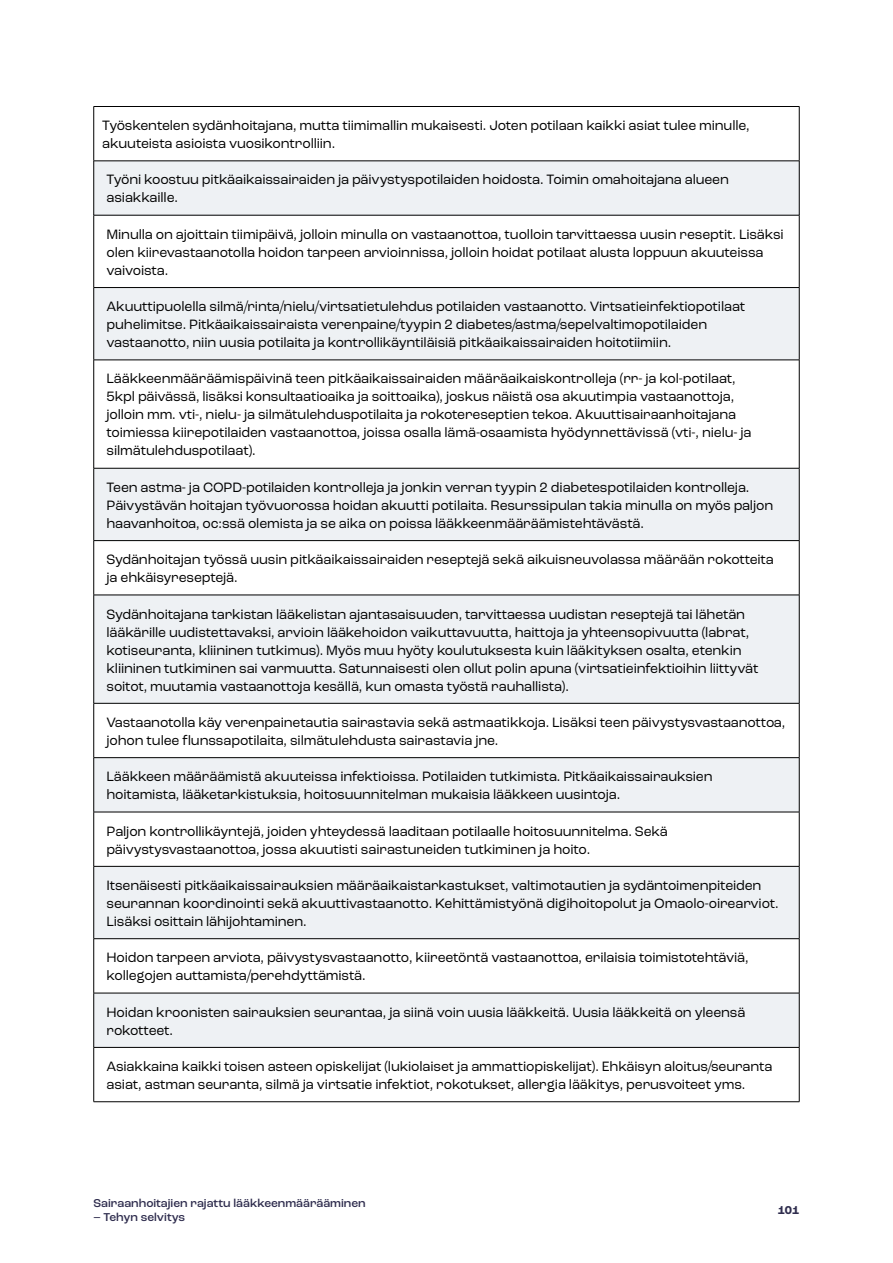
<style>
.page{position:relative;width:893px;height:1263px;background:#fff}
.page>*{position:absolute;margin:0;border:0;box-sizing:border-box;transform-origin:0 0}
.leipis_ei_rivirek{font:14.25px/18px "Roc Grotesk";letter-spacing:-.01em;color:#000}
.t1{font:500 12px "Roc Grotesk";color:#2f2d4e}
.t2{font:700 12px "Roc Grotesk";color:#2f2d4e}
</style>
<div class="page">
<div style="left:94px;top:161px;width:705px;height:54px;background:#eef1f4"></div>
<svg style="left:94px;top:288px;width:705px;height:759px;fill:#eef1f4"></svg>
<hr style="left:94px;top:215px;width:705px;height:1px;background:#000">
<hr style="left:94px;top:287px;width:705px;height:1px;background:#000">
<hr style="left:94px;top:360px;width:705px;height:1px;background:#000">
<hr style="left:94px;top:468px;width:705px;height:1px;background:#000">
<hr style="left:94px;top:540px;width:705px;height:1px;background:#000">
<hr style="left:94px;top:595px;width:705px;height:1px;background:#000">
<hr style="left:94px;top:703px;width:705px;height:1px;background:#000">
<hr style="left:94px;top:757px;width:705px;height:1px;background:#000">
<hr style="left:94px;top:812px;width:705px;height:1px;background:#000">
<hr style="left:94px;top:866px;width:705px;height:1px;background:#000">
<hr style="left:94px;top:938px;width:705px;height:1px;background:#000">
<hr style="left:94px;top:993px;width:705px;height:1px;background:#000">
<hr style="left:94px;top:1047px;width:705px;height:1px;background:#000">
<hr style="left:93px;top:161px;width:1px;height:54px;background:#000">
<hr style="left:799px;top:161px;width:1px;height:54px;background:#000">
<hr style="left:93px;top:215px;width:1px;height:72px;background:#000">
<hr style="left:799px;top:215px;width:1px;height:72px;background:#000">
<hr style="left:93px;top:288px;width:1px;height:72px;background:#000">
<hr style="left:799px;top:288px;width:1px;height:72px;background:#000">
<hr style="left:93px;top:360px;width:1px;height:108px;background:#000">
<hr style="left:799px;top:360px;width:1px;height:108px;background:#000">
<hr style="left:93px;top:468px;width:1px;height:72px;background:#000">
<hr style="left:799px;top:468px;width:1px;height:72px;background:#000">
<hr style="left:93px;top:541px;width:1px;height:54px;background:#000">
<hr style="left:799px;top:541px;width:1px;height:54px;background:#000">
<hr style="left:93px;top:595px;width:1px;height:108px;background:#000">
<hr style="left:799px;top:595px;width:1px;height:108px;background:#000">
<hr style="left:93px;top:703px;width:1px;height:54px;background:#000">
<hr style="left:799px;top:703px;width:1px;height:54px;background:#000">
<hr style="left:93px;top:758px;width:1px;height:54px;background:#000">
<hr style="left:799px;top:758px;width:1px;height:54px;background:#000">
<hr style="left:93px;top:812px;width:1px;height:54px;background:#000">
<hr style="left:799px;top:812px;width:1px;height:54px;background:#000">
<hr style="left:93px;top:866px;width:1px;height:72px;background:#000">
<hr style="left:799px;top:866px;width:1px;height:72px;background:#000">
<hr style="left:93px;top:939px;width:1px;height:54px;background:#000">
<hr style="left:799px;top:939px;width:1px;height:54px;background:#000">
<hr style="left:93px;top:993px;width:1px;height:54px;background:#000">
<hr style="left:799px;top:993px;width:1px;height:54px;background:#000">
<hr style="left:93px;top:1047px;width:1px;height:54px;background:#000">
<hr style="left:799px;top:1047px;width:1px;height:54px;background:#000">
<hr style="left:94px;top:1101px;width:705px;height:1px;background:#000">
<hr style="left:94px;top:106px;width:705px;height:1px;background:#000">
<hr style="left:93px;top:107px;width:1px;height:54px;background:#000">
<hr style="left:799px;top:107px;width:1px;height:54px;background:#000">
<hr style="left:94px;top:161px;width:705px;height:1px;background:#000">
<p class="leipis_ei_rivirek" style="left:102px;top:116px;width:649px">Työskentelen sydänhoitajana, mutta tiimimallin mukaisesti. Joten potilaan kaikki asiat tulee minulle, akuuteista asioista vuosikontrolliin.</p>
<p class="leipis_ei_rivirek" style="left:106px;top:171px;width:624px">Työni koostuu pitkäaikaissairaiden ja päivystyspotilaiden hoidosta. Toimin omahoitajana alueen asiakkaille.</p>
<p class="leipis_ei_rivirek" style="left:106px;top:225px;width:679px">Minulla on ajoittain tiimipäivä, jolloin minulla on vastaanottoa, tuolloin tarvittaessa uusin reseptit. Lisäksi olen kiirevastaanotolla hoidon tarpeen arvioinnissa, jolloin hoidat potilaat alusta loppuun akuuteissa vaivoista.</p>
<p class="leipis_ei_rivirek" style="left:106px;top:297px;width:640px">Akuuttipuolella silmä/rinta/nielu/virtsatietulehdus potilaiden vastaanotto. Virtsatieinfektiopotilaat puhelimitse. Pitkäaikaissairaista verenpaine/tyypin 2 diabetes/astma/sepelvaltimopotilaiden vastaanotto, niin uusia potilaita ja kontrollikäyntiläisiä pitkäaikaissairaiden hoitotiimiin.</p>
<p class="leipis_ei_rivirek" style="left:106px;top:370px;width:647px">Lääkkeenmääräämispäivinä teen pitkäaikaissairaiden määräaikaiskontrolleja (rr- ja kol-potilaat, 5kpl päivässä, lisäksi konsultaatioaika ja soittoaika), joskus näistä osa akuutimpia vastaanottoja, jolloin mm. vti-, nielu- ja silmätulehduspotilaita ja rokotereseptien tekoa. Akuuttisairaanhoitajana toimiessa kiirepotilaiden vastaanottoa, joissa osalla lämä-osaamista hyödynnettävissä (vti-, nielu- ja silmätulehduspotilaat).</p>
<p class="leipis_ei_rivirek" style="left:106px;top:478px;width:668px">Teen astma- ja COPD-potilaiden kontrolleja ja jonkin verran tyypin 2 diabetespotilaiden kontrolleja.<br>Päivystävän hoitajan työvuorossa hoidan akuutti potilaita. Resurssipulan takia minulla on myös paljon haavanhoitoa, oc:ssä olemista ja se aika on poissa lääkkeenmääräämistehtävästä.</p>
<p class="leipis_ei_rivirek" style="left:106px;top:550px;width:669px">Sydänhoitajan työssä uusin pitkäaikaissairaiden reseptejä sekä aikuisneuvolassa määrään rokotteita ja ehkäisyreseptejä.</p>
<p class="leipis_ei_rivirek" style="left:106px;top:605px;width:653px">Sydänhoitajana tarkistan lääkelistan ajantasaisuuden, tarvittaessa uudistan reseptejä tai lähetän lääkärille uudistettavaksi, arvioin lääkehoidon vaikuttavuutta, haittoja ja yhteensopivuutta (labrat, kotiseuranta, kliininen tutkimus). Myös muu hyöty koulutuksesta kuin lääkityksen osalta, etenkin kliininen tutkiminen sai varmuutta. Satunnaisesti olen ollut polin apuna (virtsatieinfektioihin liittyvät soitot, muutamia vastaanottoja kesällä, kun omasta työstä rauhallista).</p>
<p class="leipis_ei_rivirek" style="left:106px;top:713px;width:680px">Vastaanotolla käy verenpainetautia sairastavia sekä astmaatikkoja. Lisäksi teen päivystysvastaanottoa, johon tulee flunssapotilaita, silmätulehdusta sairastavia jne.</p>
<p class="leipis_ei_rivirek" style="left:106px;top:767px;width:608px">Lääkkeen määräämistä akuuteissa infektioissa. Potilaiden tutkimista. Pitkäaikaissairauksien hoitamista, lääketarkistuksia, hoitosuunnitelman mukaisia lääkkeen uusintoja.</p>
<p class="leipis_ei_rivirek" style="left:106px;top:822px;width:563px">Paljon kontrollikäyntejä, joiden yhteydessä laaditaan potilaalle hoitosuunnitelma. Sekä päivystysvastaanottoa, jossa akuutisti sairastuneiden tutkiminen ja hoito.</p>
<p class="leipis_ei_rivirek" style="left:106px;top:876px;width:674px">Itsenäisesti pitkäaikaissairauksien määräaikaistarkastukset, valtimotautien ja sydäntoimenpiteiden seurannan koordinointi sekä akuuttivastaanotto. Kehittämistyönä digihoitopolut ja Omaolo-oirearviot.<br>Lisäksi osittain lähijohtaminen.</p>
<p class="leipis_ei_rivirek" style="left:106px;top:948px;width:644px">Hoidon tarpeen arviota, päivystysvastaanotto, kiireetöntä vastaanottoa, erilaisia toimistotehtäviä, kollegojen auttamista/perehdyttämistä.</p>
<p class="leipis_ei_rivirek" style="left:106px;top:1003px;width:640px">Hoidan kroonisten sairauksien seurantaa, ja siinä voin uusia lääkkeitä. Uusia lääkkeitä on yleensä rokotteet.</p>
<p class="leipis_ei_rivirek" style="left:106px;top:1057px;width:667px">Asiakkaina kaikki toisen asteen opiskelijat (lukiolaiset ja ammattiopiskelijat). Ehkäisyn aloitus/seuranta asiat, astman seuranta, silmä ja virtsatie infektiot, rokotukset, allergia lääkitys, perusvoiteet yms.</p>
<p class="t1" style="left:94px;top:1196px;width:274px">Sairaanhoitajien rajattu lääkkeenmäärääminen</p>
<p class="t1" style="left:94px;top:1210px;width:93px">– Tehyn selvitys</p>
<p class="t2" style="left:778px;top:1203px;width:23px">101</p>
</div>
